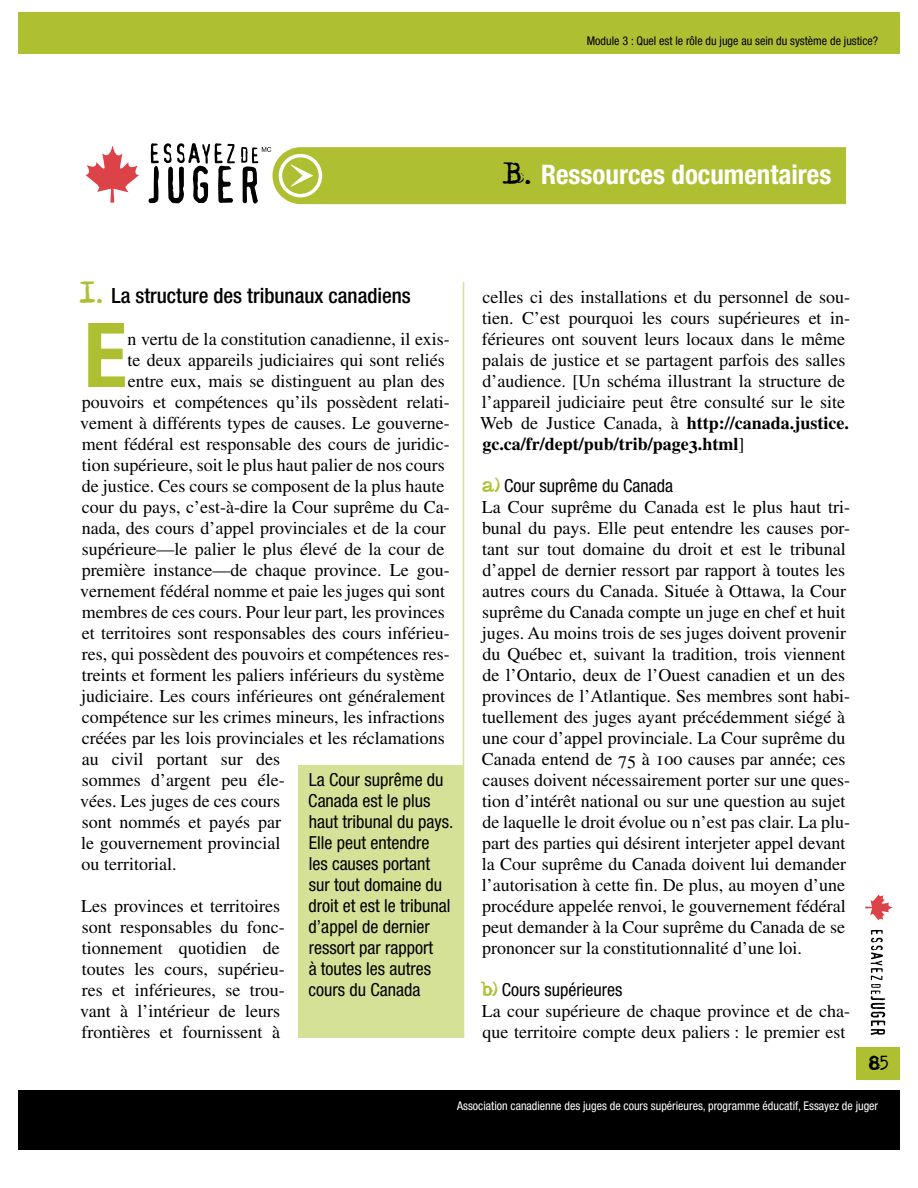
<style>
.page{position:relative;width:918px;height:1188px;background:#fff}
.page>*{position:absolute;margin:0;border:0;box-sizing:border-box;transform-origin:0 0}
.t1{font:700 condensed 89.7px "Helvetica Neue Std";color:#aec032}
.t2{font:700 condensed 27px "Helvetica Neue Std";color:#fff}
.t3{font:500 condensed 21px "Helvetica Neue Std";color:#000}
.t4{font:18px/21px "Times LT Std";color:#000}
.t5{font:condensed 18px/21px "Helvetica Neue Std";color:#000}
.t6{font:18px "Adler accent";color:#000}
.t7{font:condensed 12px "Helvetica Neue Std";color:#fff}
.t8{font:condensed 12px "Helvetica Neue Std";color:#000}
.s1{font-family:"Adler accent";font-weight:400;font-stretch:normal;color:#000}
.s2{font-family:"Adler accent";font-weight:400;font-stretch:normal;font-size:27px;color:#aec032}
.s3{font-weight:700}
.s4{font-family:"Adler accent";font-stretch:normal;color:#aec032}
</style>
<div class="page">
<div style="left:18px;top:12px;width:882px;height:42px;background:#aec032"></div>
<div style="left:18px;top:1090px;width:882px;height:60px;background:#000"></div>
<div style="left:856px;top:1047px;width:44px;height:33px;background:#aec032"></div>
<svg style="left:865px;top:894px;width:28px;height:27px"></svg>
<svg style="left:871px;top:930px;width:14px;height:105px"></svg>
<hr style="left:463px;top:282px;width:1px;height:756px;background:#d5e196">
<svg style="left:86px;top:146px;width:53px;height:57px"></svg>
<svg style="left:148px;top:143px;width:87px;height:60px"></svg>
<svg style="left:241px;top:147px;width:605px;height:57px;background:#b0c13e"></svg>
<div style="left:299px;top:765px;width:164px;height:273px;background:#d5e196"></div>
<p class="t8" style="left:587px;top:34px;width:293px">Module 3 : Quel est le rôle du juge au sein du système de justice?</p>
<h2 class="t2" style="left:503px;top:158px;width:330px"><span class="s1">B.</span> Ressources documentaires</h2>
<p class="t3" style="left:80px;top:283px;width:333px"><span class="s2">1.</span> La structure des tribunaux canadiens</p>
<h1 class="t1" style="left:84px;top:301px;width:45px">E</h1>
<p class="t4" style="left:128px;top:328px;width:324px">n vertu de la constitution canadienne, il exis-</p>
<p class="t4" style="left:128px;top:349px;width:319px">te deux appareils judiciaires qui sont reliés</p>
<p class="t4" style="left:128px;top:370px;width:318px">entre eux, mais se distinguent au plan des</p>
<p class="t4" style="left:82px;top:391px;width:370px">pouvoirs et compétences qu’ils possèdent relati-</p>
<p class="t4" style="left:80px;top:412px;width:371px">vement à différents types de causes. Le gouverne-</p>
<p class="t4" style="left:82px;top:433px;width:369px">ment fédéral est responsable des cours de juridic-</p>
<p class="t4" style="left:82px;top:454px;width:364px">tion supérieure, soit le plus haut palier de nos cours</p>
<p class="t4" style="left:82px;top:475px;width:364px">de justice. Ces cours se composent de la plus haute</p>
<p class="t4" style="left:82px;top:496px;width:369px">cour du pays, c’est-à-dire la Cour suprême du Ca-</p>
<p class="t4" style="left:82px;top:517px;width:366px">nada, des cours d’appel provinciales et de la cour</p>
<p class="t4" style="left:82px;top:538px;width:364px">supérieure—le palier le plus élevé de la cour de</p>
<p class="t4" style="left:82px;top:559px;width:370px">première instance—de chaque province. Le gou-</p>
<p class="t4" style="left:80px;top:580px;width:366px">vernement fédéral nomme et paie les juges qui sont</p>
<p class="t4" style="left:82px;top:601px;width:365px">membres de ces cours. Pour leur part, les provinces</p>
<p class="t4" style="left:82px;top:622px;width:369px">et territoires sont responsables des cours inférieu-</p>
<p class="t4" style="left:82px;top:643px;width:369px">res, qui possèdent des pouvoirs et compétences res-</p>
<p class="t4" style="left:82px;top:664px;width:364px">treints et forment les paliers inférieurs du système</p>
<p class="t4" style="left:81px;top:685px;width:365px">judiciaire. Les cours inférieures ont généralement</p>
<p class="t4" style="left:82px;top:706px;width:364px">compétence sur les crimes mineurs, les infractions</p>
<p class="t4" style="left:82px;top:727px;width:364px">créées par les lois provinciales et les réclamations</p>
<p class="t4" style="left:82px;top:748px;width:200px">au civil portant sur des</p>
<p class="t4" style="left:82px;top:769px;width:205px">sommes d’argent peu éle-</p>
<p class="t4" style="left:80px;top:790px;width:201px">vées. Les juges de ces cours</p>
<p class="t4" style="left:82px;top:811px;width:201px">sont nommés et payés par</p>
<p class="t4" style="left:81px;top:832px;width:201px">le gouvernement provincial</p>
<p class="t4" style="left:82px;top:853px;width:96px">ou territorial.</p>
<p class="t4" style="left:80px;top:895px;width:206px">Les provinces et territoires sont responsables du fonc&shy;tionnement quotidien de toutes les cours, supérieu&shy;res et inférieures, se trou&shy;vant à l’intérieur de leurs frontières et fournissent à</p>
<p class="t5" style="left:308px;top:769px;width:147px">La Cour suprême du<br>Canada est le plus haut tribunal du pays.<br>Elle peut entendre<br>les causes portant sur tout domaine du droit et est le tribunal d’appel de dernier ressort par rapport<br>à toutes les autres cours du Canada</p>
<p class="t4" style="left:480px;top:286px;width:371px">celles ci des installations et du personnel de sou&shy;tien. C’est pourquoi les cours supérieures et in&shy;férieures ont souvent leurs locaux dans le même palais de justice et se partagent parfois des salles d’audience. [Un schéma illustrant la structure de l’appareil judiciaire peut être consulté sur le site Web de Justice Canada, à <span class="s3">http://canada.justice. gc.ca/fr/dept/pub/trib/page3.html</span>]</p>
<p class="t5" style="left:483px;top:475px;width:192px"><span class="s4">a)</span> Cour suprême du Canada</p>
<p class="t4" style="left:482px;top:496px;width:370px">La Cour suprême du Canada est le plus haut tri&shy;bunal du pays. Elle peut entendre les causes por&shy;tant sur tout domaine du droit et est le tribunal d’appel de dernier ressort par rapport à toutes les autres cours du Canada. Située à Ottawa, la Cour suprême du Canada compte un juge en chef et huit juges. Au moins trois de ses juges doivent provenir du Québec et, suivant la tradition, trois viennent de l’Ontario, deux de l’Ouest canadien et un des provinces de l’Atlantique. Ses membres sont habi&shy;tuellement des juges ayant précédemment siégé à une cour d’appel provinciale. La Cour suprême du Canada entend de 75 à 100 causes par année; ces causes doivent nécessairement porter sur une ques&shy;tion d’intérêt national ou sur une question au sujet de laquelle le droit évolue ou n’est pas clair. La plu&shy;part des parties qui désirent interjeter appel devant la Cour suprême du Canada doivent lui demander l’autorisation à cette fin. De plus, au moyen d’une procédure appelée renvoi, le gouvernement fédéral peut demander à la Cour suprême du Canada de se prononcer sur la constitutionnalité d’une loi.</p>
<p class="t5" style="left:481px;top:979px;width:143px"><span class="s4">b)</span> Cours supérieures</p>
<p class="t4" style="left:482px;top:1000px;width:370px">La cour supérieure de chaque province et de cha&shy;que territoire compte deux paliers : le premier est</p>
<p class="t6" style="left:869px;top:1055px;width:11px">85</p>
<p class="t7" style="left:457px;top:1099px;width:423px">Association canadienne des juges de cours supérieures, programme éducatif, Essayez de juger</p>
</div>
